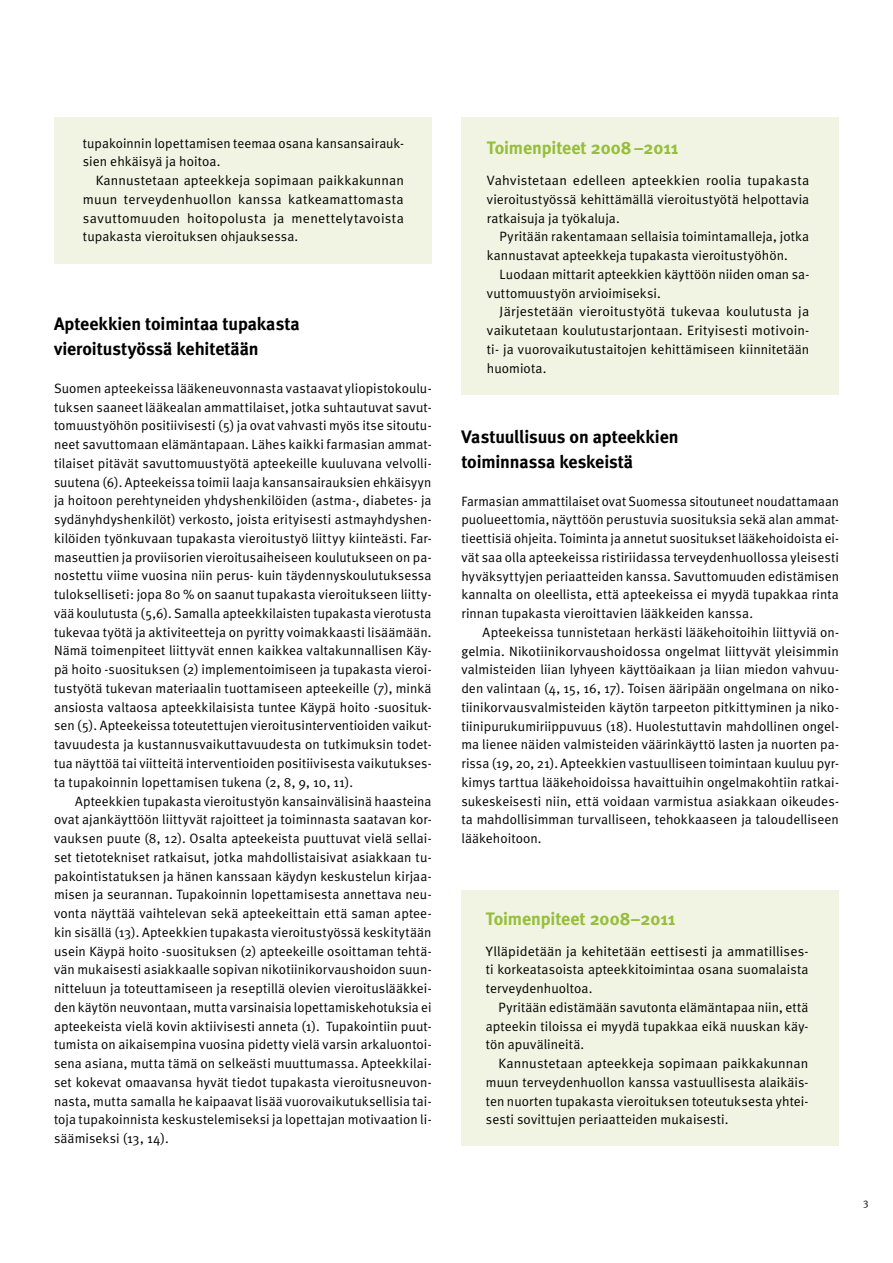
<style>
.page{position:relative;width:893px;height:1263px;background:#fff}
.page>*{position:absolute;margin:0;border:0;box-sizing:border-box;transform-origin:0 0}
.Palstat__Trade_Gothic__väliotsikko{font:700 18px/25.5px "Meta";letter-spacing:-.005em;color:#000}
.Laatikko_leipäteksti{font:700 18px "Meta";letter-spacing:-.01em;color:#96be3a}
.Laatikko_leipäteksti-2{font:13.5px/18.8px "Meta Normal";letter-spacing:.005em;color:#000;text-align:justify}
.Laatikko_leipäteksti-3{font:10.5px "Meta Normal";color:#000}
</style>
<div class="page">
<div style="left:54px;top:117px;width:378px;height:147px;background:#f1f4e2"></div>
<div style="left:461px;top:117px;width:378px;height:277px;background:#f1f4e2"></div>
<div style="left:461px;top:890px;width:378px;height:256px;background:#f1f4e2"></div>
<p class="Laatikko_leipäteksti-2" style="left:83px;top:133px;width:323px">tupakoinnin lopettamisen teemaa osana kansansairauk&shy;sien ehkäisyä ja hoitoa.</p>
<p class="Laatikko_leipäteksti-2" style="left:83px;top:171px;width:323px;text-indent:13px">Kannustetaan apteekkeja sopimaan paikkakunnan muun terveydenhuollon kanssa katkeamattomasta savuttomuuden hoitopolusta ja menettelytavoista tupakasta vieroituksen ohjauksessa.</p>
<p class="Palstat__Trade_Gothic__väliotsikko" style="left:54px;top:311px;width:247px">Apteekkien toimintaa tupakasta vieroitustyössä kehitetään</p>
<p class="Laatikko_leipäteksti-2" style="left:54px;top:379px;width:379px">Suomen apteekeissa lääkeneuvonnasta vastaavat yliopistokoulu&shy;tuksen saaneet lääkealan ammattilaiset, jotka suhtautuvat savut&shy;tomuustyöhön positiivisesti (5) ja ovat vahvasti myös itse sitoutu&shy;neet savuttomaan elämäntapaan. Lähes kaikki farmasian ammat&shy;tilaiset pitävät savuttomuustyötä apteekeille kuuluvana velvolli&shy;suutena (6). Apteekeissa toimii laaja kansansairauksien ehkäisyyn ja hoitoon perehtyneiden yhdyshenkilöiden (astma-, diabetes- ja sydänyhdyshenkilöt) verkosto, joista erityisesti astmayhdyshen&shy;kilöiden työnkuvaan tupakasta vieroitustyö liittyy kiinteästi. Far&shy;maseuttien ja proviisorien vieroitusaiheiseen koulutukseen on pa&shy;nostettu viime vuosina niin perus- kuin täydennyskoulutuksessa tulokselliseti: jopa 80 % on saanut tupakasta vieroitukseen liitty&shy;vää koulutusta (5,6). Samalla apteekkilaisten tupakasta vierotusta tukevaa työtä ja aktiviteetteja on pyritty voimakkaasti lisäämään.<br>Nämä toimenpiteet liittyvät ennen kaikkea valtakunnallisen Käy&shy;pä hoito -suosituksen (2) implementoimiseen ja tupakasta vieroi&shy;tustyötä tukevan materiaalin tuottamiseen apteekeille (7), minkä ansiosta valtaosa apteekkilaisista tuntee Käypä hoito -suosituk&shy;sen (5). Apteekeissa toteutettujen vieroitusinterventioiden vaikut&shy;tavuudesta ja kustannusvaikuttavuudesta on tutkimuksin todet&shy;tua näyttöä tai viitteitä interventioiden positiivisesta vaikutukses&shy;ta tupakoinnin lopettamisen tukena (2, 8, 9, 10, 11).</p>
<p class="Laatikko_leipäteksti-2" style="left:54px;top:791px;width:379px;text-indent:21px">Apteekkien tupakasta vieroitustyön kansainvälisinä haasteina ovat ajankäyttöön liittyvät rajoitteet ja toiminnasta saatavan kor&shy;vauksen puute (8, 12). Osalta apteekeista puuttuvat vielä sellai&shy;set tietotekniset ratkaisut, jotka mahdollistaisivat asiakkaan tu&shy;pakointistatuksen ja hänen kanssaan käydyn keskustelun kirjaa&shy;misen ja seurannan. Tupakoinnin lopettamisesta annettava neu&shy;vonta näyttää vaihtelevan sekä apteekeittain että saman aptee&shy;kin sisällä (13). Apteekkien tupakasta vieroitustyössä keskitytään usein Käypä hoito -suosituksen (2) apteekeille osoittaman tehtä&shy;vän mukaisesti asiakkaalle sopivan nikotiinikorvaushoidon suun&shy;nitteluun ja toteuttamiseen ja reseptillä olevien vieroituslääkkei&shy;den käytön neuvontaan, mutta varsinaisia lopettamiskehotuksia ei apteekeista vielä kovin aktiivisesti anneta (1). Tupakointiin puut&shy;tumista on aikaisempina vuosina pidetty vielä varsin arkaluontoi&shy;sena asiana, mutta tämä on selkeästi muuttumassa. Apteekkilai&shy;set kokevat omaavansa hyvät tiedot tupakasta vieroitusneuvon&shy;nasta, mutta samalla he kaipaavat lisää vuorovaikutuksellisia tai&shy;toja tupakoinnista keskustelemiseksi ja lopettajan motivaation li&shy;säämiseksi (13, 14).</p>
<p class="Laatikko_leipäteksti" style="left:487px;top:138px;width:193px">Toimenpiteet 2008 –2011</p>
<p class="Laatikko_leipäteksti-2" style="left:487px;top:171px;width:324px">Vahvistetaan edelleen apteekkien roolia tupakasta vieroitustyössä kehittämällä vieroitustyötä helpottavia ratkaisuja ja työkaluja.</p>
<p class="Laatikko_leipäteksti-2" style="left:487px;top:227px;width:324px;text-indent:13px">Pyritään rakentamaan sellaisia toimintamalleja, jotka kannustavat apteekkeja tupakasta vieroitustyöhön.</p>
<p class="Laatikko_leipäteksti-2" style="left:487px;top:265px;width:324px;text-indent:13px">Luodaan mittarit apteekkien käyttöön niiden oman sa&shy;vuttomuustyön arvioimiseksi.</p>
<p class="Laatikko_leipäteksti-2" style="left:487px;top:302px;width:324px;text-indent:13px">Järjestetään vieroitustyötä tukevaa koulutusta ja vaikutetaan koulutustarjontaan. Erityisesti motivoin&shy;ti- ja vuorovaikutustaitojen kehittämiseen kiinnitetään huomiota.</p>
<p class="Palstat__Trade_Gothic__väliotsikko" style="left:461px;top:423px;width:219px">Vastuullisuus on apteekkien toiminnassa keskeistä</p>
<p class="Laatikko_leipäteksti-2" style="left:461px;top:491px;width:379px">Farmasian ammattilaiset ovat Suomessa sitoutuneet noudattamaan puolueettomia, näyttöön perustuvia suosituksia sekä alan ammat&shy;tieettisiä ohjeita. Toiminta ja annetut suositukset lääkehoidoista ei&shy;vät saa olla apteekeissa ristiriidassa terveydenhuollossa yleisesti hyväksyttyjen periaatteiden kanssa. Savuttomuuden edistämisen kannalta on oleellista, että apteekeissa ei myydä tupakkaa rinta rinnan tupakasta vieroittavien lääkkeiden kanssa.</p>
<p class="Laatikko_leipäteksti-2" style="left:461px;top:622px;width:379px;text-indent:21px">Apteekeissa tunnistetaan herkästi lääkehoitoihin liittyviä on&shy;gelmia. Nikotiinikorvaushoidossa ongelmat liittyvät yleisimmin valmisteiden liian lyhyeen käyttöaikaan ja liian miedon vahvuu&shy;den valintaan (4, 15, 16, 17). Toisen ääripään ongelmana on niko&shy;tiinikorvausvalmisteiden käytön tarpeeton pitkittyminen ja niko&shy;tiinipurukumiriippuvuus (18). Huolestuttavin mahdollinen ongel&shy;ma lienee näiden valmisteiden väärinkäyttö lasten ja nuorten pa&shy;rissa (19, 20, 21). Apteekkien vastuulliseen toimintaan kuuluu pyr&shy;kimys tarttua lääkehoidoissa havaittuihin ongelmakohtiin ratkai&shy;sukeskeisesti niin, että voidaan varmistua asiakkaan oikeudes&shy;ta mahdollisimman turvalliseen, tehokkaaseen ja taloudelliseen lääkehoitoon.</p>
<p class="Laatikko_leipäteksti" style="left:486px;top:908px;width:191px">Toimenpiteet 2008–2011</p>
<p class="Laatikko_leipäteksti-2" style="left:486px;top:941px;width:324px">Ylläpidetään ja kehitetään eettisesti ja ammatillises&shy;ti korkeatasoista apteekkitoimintaa osana suomalaista terveydenhuoltoa.</p>
<p class="Laatikko_leipäteksti-2" style="left:486px;top:997px;width:324px;text-indent:13px">Pyritään edistämään savutonta elämäntapaa niin, että apteekin tiloissa ei myydä tupakkaa eikä nuuskan käy&shy;tön apuvälineitä.</p>
<p class="Laatikko_leipäteksti-2" style="left:486px;top:1054px;width:324px;text-indent:13px">Kannustetaan apteekkeja sopimaan paikkakunnan muun terveydenhuollon kanssa vastuullisesta alaikäis&shy;ten nuorten tupakasta vieroituksen toteutuksesta yhtei&shy;sesti sovittujen periaatteiden mukaisesti.</p>
<p class="Laatikko_leipäteksti-3" style="left:863px;top:1197px;width:7px">3</p>
</div>
